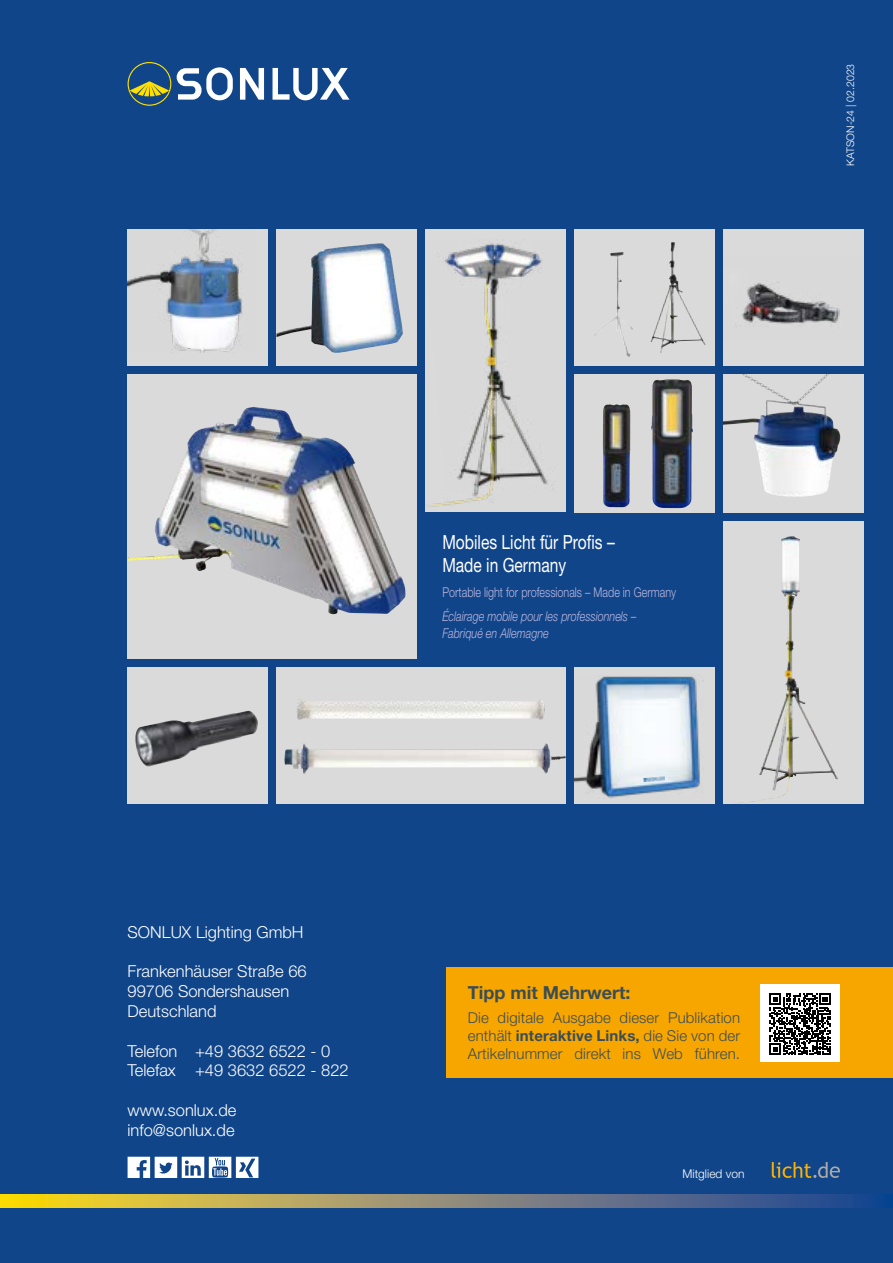
<style>
.page{position:relative;width:893px;height:1263px;background:#10458a}
.page>*{position:absolute;margin:0;border:0;box-sizing:border-box;transform-origin:0 0}
.t1{font:19.5px/23.4px "Helvetica Neue LT Pro";color:#fff;scale:.8 1}
.t2{font:700 18px "Helvetica Neue LT Pro";color:#3b4d55}
.t3{font:300 16.5px/19.8px "Helvetica Neue LT Pro";color:#fff}
.t4{font:300 15px/18px "Helvetica Neue LT Pro";letter-spacing:.01em;color:#3b4d55;text-align:justify}
.t5{font:italic 300 13.5px/16.2px "Helvetica Neue LT Pro";color:#bcb5db;scale:.8 1}
.t6{font:300 13.5px "Helvetica Neue LT Pro";color:#bcb5db;scale:.8 1}
.t7{font:300 12px "Helvetica Neue LT Pro";color:#fff}
.t8{font:300 10.5px "Helvetica Neue LT Pro";color:#fff}
.s1{font-weight:700}
</style>
<div class="page">
<svg style="left:0;top:1195px;width:893px;height:13px;background:#8f8d6a"></svg>
<svg style="left:128px;top:62px;width:43px;height:44px"></svg>
<svg style="left:177px;top:67px;width:173px;height:33px"></svg>
<div style="left:128px;top:229px;width:140px;height:136px;background:#dadada"></div>
<img style="left:128px;top:229px;width:114px;height:124px">
<div style="left:276px;top:229px;width:141px;height:136px;background:#dadada"></div>
<div style="left:128px;top:667px;width:140px;height:136px;background:#dadada"></div>
<svg style="left:128px;top:374px;width:289px;height:285px;background:#cecfd1"></svg>
<img style="left:128px;top:407px;width:210px;height:207px">
<div style="left:276px;top:667px;width:290px;height:136px;background:#dadada"></div>
<img style="left:284px;top:743px;width:20px;height:22px">
<div style="left:723px;top:521px;width:140px;height:282px;background:#dadada"></div>
<img style="left:781px;top:536px;width:12px;height:128px">
<div style="left:574px;top:667px;width:140px;height:136px;background:#dadada"></div>
<img style="left:574px;top:676px;width:130px;height:122px">
<svg style="left:723px;top:374px;width:140px;height:138px;background:#c2c5cb"></svg>
<svg style="left:816px;top:374px;width:13px;height:10px"></svg>
<div style="left:723px;top:229px;width:140px;height:136px;background:#dadada"></div>
<img style="left:742px;top:282px;width:98px;height:43px">
<div style="left:425px;top:229px;width:141px;height:283px;background:#dadada"></div>
<img style="left:425px;top:243px;width:129px;height:264px">
<svg style="left:574px;top:374px;width:140px;height:138px;background:#a5a7aa"></svg>
<img style="left:297px;top:700px;width:247px;height:19px">
<div style="left:574px;top:229px;width:140px;height:136px;background:#dadada"></div>
<img style="left:594px;top:252px;width:39px;height:105px">
<img style="left:650px;top:242px;width:24px;height:111px">
<img style="left:603px;top:404px;width:20px;height:19px">
<img style="left:651px;top:379px;width:18px;height:61px">
<img style="left:135px;top:711px;width:123px;height:56px">
<img style="left:276px;top:243px;width:127px;height:110px">
<img style="left:643px;top:776px;width:22px;height:6px">
<div style="left:446px;top:967px;width:447px;height:110px;background:#f7a600"></div>
<div style="left:760px;top:984px;width:80px;height:78px;background:#fff"></div>
<svg style="left:769px;top:993px;width:62px;height:62px"></svg>
<svg style="left:772px;top:1162px;width:68px;height:16px"></svg>
<svg style="left:128px;top:1157px;width:130px;height:21px"></svg>
<p class="t8" style="left:844px;top:166px;width:104px;rotate:-90deg">KATSON-24 | 02.2023</p>
<p class="t1" style="left:442px;top:529px;width:217px">Mobiles Licht für Profis –<br>Made in Germany</p>
<p class="t6" style="left:442px;top:584px;width:294px">Portable light for professionals – Made in Germany</p>
<p class="t5" style="left:442px;top:608px;width:244px">Éclairage mobile pour les professionnels –<br>Fabriqué en Allemagne</p>
<p class="t3" style="left:128px;top:922px;width:178px">SONLUX Lighting GmbH</p>
<p class="t3" style="left:128px;top:961px;width:181px">Frankenhäuser Straße 66<br>99706 Sondershausen<br>Deutschland</p>
<p class="t3" style="left:128px;top:1040px;width:223px">Telefon +49 3632 6522 - 0<br>Telefax +49 3632 6522 - 822</p>
<p class="t3" style="left:128px;top:1100px;width:110px">www.sonlux.de info@sonlux.de</p>
<p class="t2" style="left:468px;top:982px;width:164px">Tipp mit Mehrwert:</p>
<p class="t4" style="left:468px;top:1009px;width:274px">Die digitale Ausgabe dieser Publikation enthält <span class="s1">interaktive Links,</span> die Sie von der Artikelnummer direkt ins Web führen.</p>
<p class="t7" style="left:682px;top:1166px;width:64px">Mitglied von</p>
</div>
